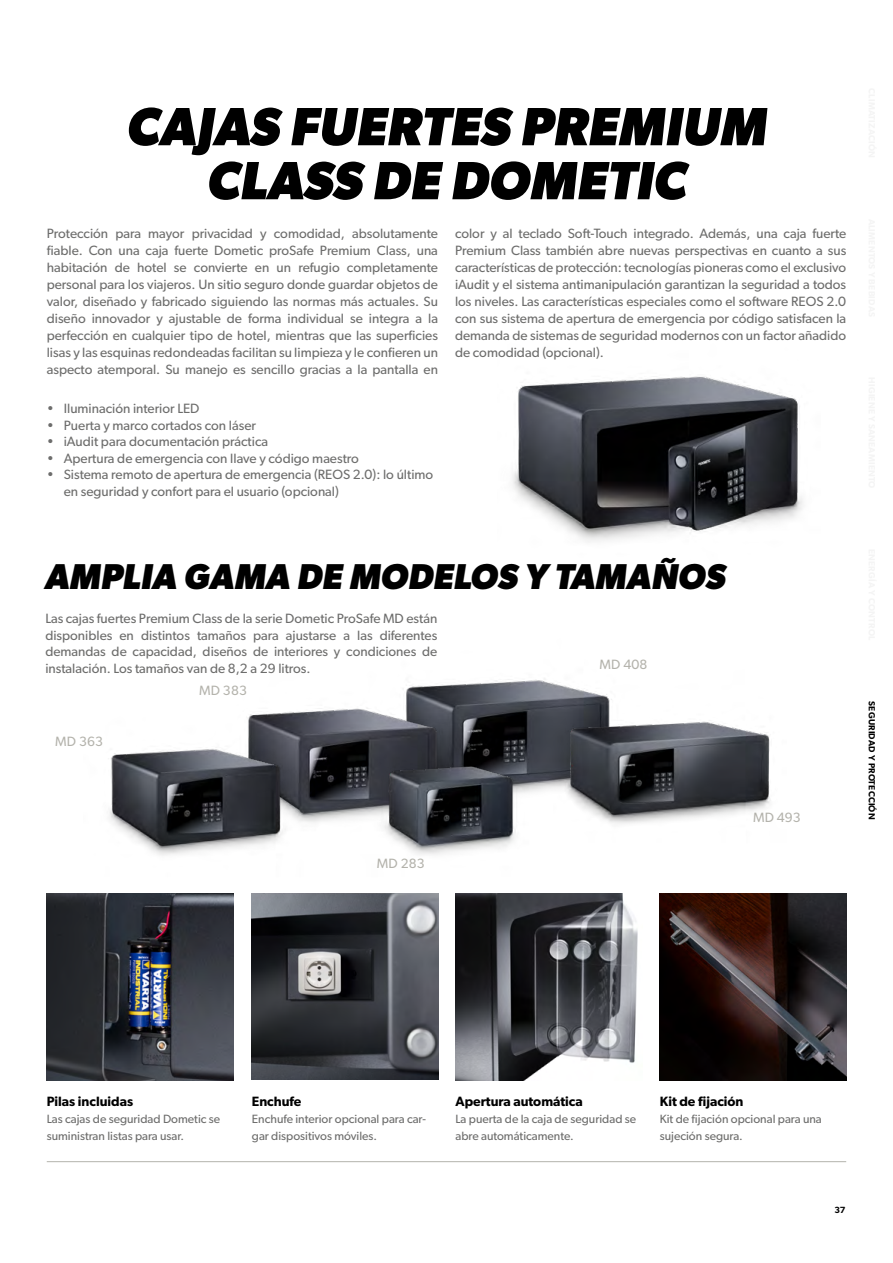
<style>
.page{position:relative;width:893px;height:1263px;background:#fff}
.page>*{position:absolute;margin:0;border:0;box-sizing:border-box;transform-origin:0 0}
.t1{font:italic 700 54px/54px "Gibson";color:#000;text-align:center}
.t2{font:italic 700 36px "Gibson";color:#000}
.t3{font:13.5px/17px "Gibson";color:#6d6d6c;text-align:justify}
.t4{font:600 13.5px "Gibson";color:#000}
.t5{font:13.5px "Gibson";letter-spacing:.01em;color:#b4b3ac}
.t6{font:12px/17px "Gibson";color:#6d6d6c}
.t7{font:600 9px "Gibson";letter-spacing:.025em;color:#000}
</style>
<div class="page">
<img style="left:512px;top:376px;width:291px;height:166px">
<img style="left:46px;top:893px;width:187px;height:187px">
<img style="left:455px;top:893px;width:183px;height:187px">
<img style="left:659px;top:893px;width:188px;height:187px">
<img style="left:252px;top:893px;width:187px;height:186px">
<hr style="left:47px;top:1161px;width:799px;height:1px;background:#b4b3ac">
<img style="left:458px;top:678px;width:96px;height:8px">
<img style="left:554px;top:684px;width:217px;height:140px">
<img style="left:316px;top:684px;width:142px;height:138px">
<img style="left:83px;top:711px;width:233px;height:208px">
<img style="left:338px;top:686px;width:233px;height:233px">
<h1 class="t1" style="left:126px;top:98px;width:642px">CAJAS FUERTES PREMIUM<br>CLASS DE DOMETIC</h1>
<p class="t3" style="left:47px;top:225px;width:393px">Protección para mayor privacidad y comodidad, absolutamente fiable. Con una caja fuerte Dometic proSafe Premium Class, una habitación de hotel se convierte en un refugio completamente personal para los viajeros. Un sitio seguro donde guardar objetos de valor, diseñado y fabricado siguiendo las normas más actuales. Su diseño innovador y ajustable de forma individual se integra a la perfección en cualquier tipo de hotel, mientras que las superficies lisas y las esquinas redondeadas facilitan su limpieza y le confieren un aspecto atemporal. Su manejo es sencillo gracias a la pantalla en</p>
<p class="t3" style="left:455px;top:225px;width:393px">color y al teclado Soft-Touch integrado. Además, una caja fuerte Premium Class también abre nuevas perspectivas en cuanto a sus características de protección: tecnologías pioneras como el exclusivo iAudit y el sistema antimanipulación garantizan la seguridad a todos los niveles. Las características especiales como el software REOS 2.0 con sus sistema de apertura de emergencia por código satisfacen la demanda de sistemas de seguridad modernos con un factor añadido de comodidad (opcional).</p>
<p class="t3" style="left:47px;top:400px;width:154px">• Iluminación interior LED</p>
<p class="t3" style="left:47px;top:416px;width:211px">• Puerta y marco cortados con láser</p>
<p class="t3" style="left:47px;top:433px;width:223px">• iAudit para documentación práctica</p>
<p class="t3" style="left:47px;top:449px;width:314px">• Apertura de emergencia con llave y código maestro</p>
<p class="t3" style="left:64px;top:466px;width:371px;line-height:16.5px;text-indent:-17px">• Sistema remoto de apertura de emergencia (REOS 2.0): lo último en seguridad y confort para el usuario (opcional)</p>
<h2 class="t2" style="left:45px;top:555px;width:682px">AMPLIA GAMA DE MODELOS Y TAMAÑOS</h2>
<p class="t3" style="left:45px;top:610px;width:393px;line-height:16.5px">Las cajas fuertes Premium Class de la serie Dometic ProSafe MD están disponibles en distintos tamaños para ajustarse a las diferentes demandas de capacidad, diseños de interiores y condiciones de instalación. Los tamaños van de 8,2 a 29 litros.</p>
<p class="t5" style="left:600px;top:656px;width:49px">MD 408</p>
<p class="t5" style="left:55px;top:734px;width:49px">MD 363</p>
<p class="t5" style="left:199px;top:682px;width:49px">MD 383</p>
<p class="t5" style="left:377px;top:855px;width:49px">MD 283</p>
<p class="t5" style="left:753px;top:809px;width:49px">MD 493</p>
<p class="t7" style="left:877px;top:701px;width:120px;rotate:90deg">SEGURIDAD Y PROTECCIÓN</p>
<p class="t4" style="left:47px;top:1093px;width:88px">Pilas incluidas</p>
<p class="t6" style="left:47px;top:1110px;width:175px">Las cajas de seguridad Dometic se suministran listas para usar.</p>
<p class="t4" style="left:252px;top:1093px;width:51px">Enchufe</p>
<p class="t6" style="left:252px;top:1110px;width:176px">Enchufe interior opcional para car&shy;gar dispositivos móviles.</p>
<p class="t4" style="left:455px;top:1093px;width:129px">Apertura automática</p>
<p class="t6" style="left:455px;top:1110px;width:182px">La puerta de la caja de seguridad se abre automáticamente.</p>
<p class="t4" style="left:660px;top:1093px;width:85px">Kit de fijación</p>
<p class="t6" style="left:660px;top:1110px;width:163px">Kit de fijación opcional para una sujeción segura.</p>
<p class="t7" style="left:834px;top:1204px;width:12px">37</p>
</div>
